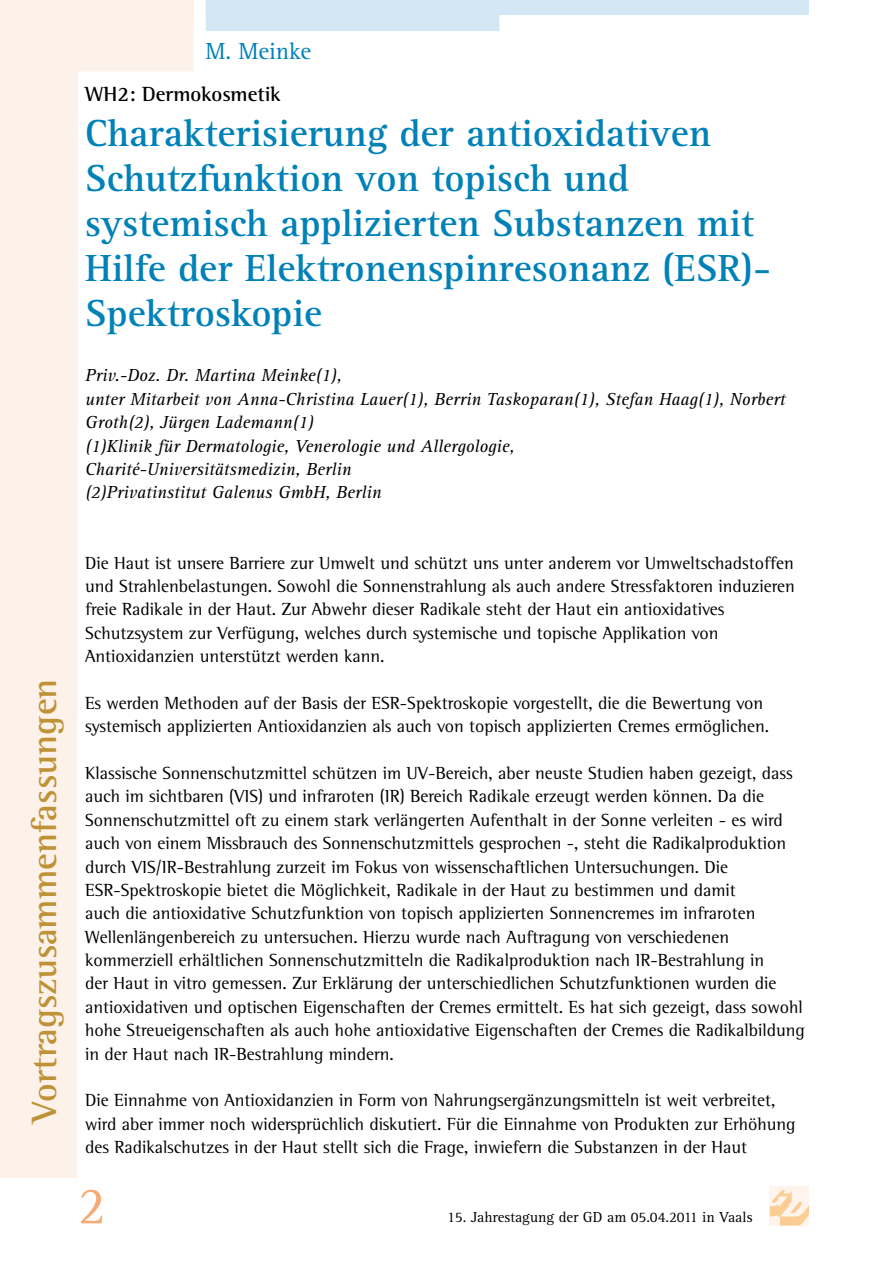
<style>
.page{position:relative;width:893px;height:1263px;background:#fff}
.page>*{position:absolute;margin:0;border:0;box-sizing:border-box;transform-origin:0 0}
.t1{font:54px "Agfa Rotis Serif";color:#f5ab75}
.t2{font:700 39px/45px "Agfa Rotis Serif";color:#0081b8}
.t3{font:700 36px "Agfa Rotis Semi Serif";color:#be9237}
.t4{font:24px "Agfa Rotis Serif";color:#0081b8}
.t5{font:700 21px "Agfa Rotis Semi Serif";color:#000}
.t6{font:18px/23.4px "Agfa Rotis Semi Serif";color:#000}
.t7{font:italic 18px/23.4px "Agfa Rotis Serif";color:#000}
.t8{font:15px "Agfa Rotis Serif";color:#000}
</style>
<div class="page">
<div style="left:770px;top:1186px;width:39px;height:39px;background:#fef4ec"></div>
<svg style="left:770px;top:1190px;width:39px;height:35px"></svg>
<svg style="left:0;top:0;width:194px;height:1178px"></svg>
<div style="left:0;top:0;width:193px;height:17px;background:#fcf2ea"></div>
<svg style="left:206px;top:0;width:603px;height:31px"></svg>
<h3 class="t4" style="left:205px;top:37px;width:107px">M. Meinke</h3>
<p class="t5" style="left:85px;top:81px;width:197px">WH2: Dermokosmetik</p>
<h2 class="t2" style="left:85px;top:111px;width:688px">Charakterisierung der antioxidativen Schutzfunktion von topisch und systemisch applizierten Substanzen mit Hilfe der Elektronenspinresonanz (ESR)- Spektroskopie</h2>
<p class="t7" style="left:85px;top:364px;width:702px">Priv.-Doz. Dr. Martina Meinke(1),<br>unter Mitarbeit von Anna-Christina Lauer(1), Berrin Taskoparan(1), Stefan Haag(1), Norbert Groth(2), Jürgen Lademann(1)<br>(1)Klinik für Dermatologie, Venerologie und Allergologie,<br>Charité-Universitätsmedizin, Berlin<br>(2)Privatinstitut Galenus GmbH, Berlin</p>
<h3 class="t3" style="left:23px;top:1123px;width:445px;rotate:-90deg">Vortragszusammenfassungen</h3>
<p class="t6" style="left:85px;top:551px;width:711px">Die Haut ist unsere Barriere zur Umwelt und schützt uns unter anderem vor Umweltschadstoffen und Strahlenbelastungen. Sowohl die Sonnenstrahlung als auch andere Stressfaktoren induzieren freie Radikale in der Haut. Zur Abwehr dieser Radikale steht der Haut ein antioxidatives Schutzsystem zur Verfügung, welches durch systemische und topische Applikation von Antioxidanzien unterstützt werden kann.</p>
<p class="t6" style="left:85px;top:691px;width:686px">Es werden Methoden auf der Basis der ESR-Spektroskopie vorgestellt, die die Bewertung von systemisch applizierten Antioxidanzien als auch von topisch applizierten Cremes ermöglichen.</p>
<p class="t6" style="left:85px;top:761px;width:721px">Klassische Sonnenschutzmittel schützen im UV-Bereich, aber neuste Studien haben gezeigt, dass auch im sichtbaren (VIS) und infraroten (IR) Bereich Radikale erzeugt werden können. Da die Sonnenschutzmittel oft zu einem stark verlängerten Aufenthalt in der Sonne verleiten - es wird auch von einem Missbrauch des Sonnenschutzmittels gesprochen -, steht die Radikalproduktion durch VIS/IR-Bestrahlung zurzeit im Fokus von wissenschaftlichen Untersuchungen. Die ESR-Spektroskopie bietet die Möglichkeit, Radikale in der Haut zu bestimmen und damit<br>auch die antioxidative Schutzfunktion von topisch applizierten Sonnencremes im infraroten Wellenlängenbereich zu untersuchen. Hierzu wurde nach Auftragung von verschiedenen kommerziell erhältlichen Sonnenschutzmitteln die Radikalproduktion nach IR-Bestrahlung in<br>der Haut in vitro gemessen. Zur Erklärung der unterschiedlichen Schutzfunktionen wurden die antioxidativen und optischen Eigenschaften der Cremes ermittelt. Es hat sich gezeigt, dass sowohl hohe Streueigenschaften als auch hohe antioxidative Eigenschaften der Cremes die Radikalbildung in der Haut nach IR-Bestrahlung mindern.</p>
<p class="t6" style="left:85px;top:1088px;width:712px">Die Einnahme von Antioxidanzien in Form von Nahrungsergänzungsmitteln ist weit verbreitet, wird aber immer noch widersprüchlich diskutiert. Für die Einnahme von Produkten zur Erhöhung des Radikalschutzes in der Haut stellt sich die Frage, inwiefern die Substanzen in der Haut</p>
<h1 class="t1" style="left:78px;top:1175px;width:30px">2</h1>
<p class="t8" style="left:447px;top:1208px;width:307px">15. Jahrestagung der GD am 05.04.2011 in Vaals</p>
</div>
